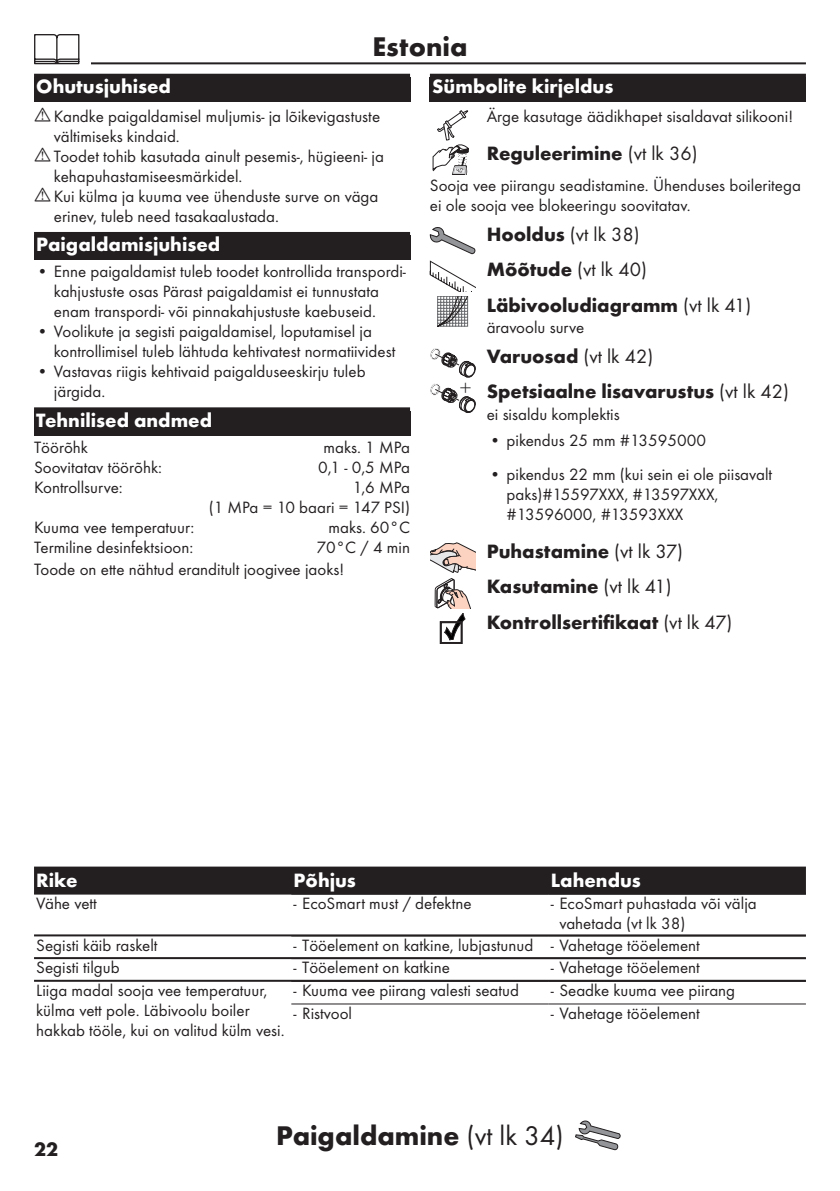
<style>
.page{position:relative;width:840px;height:1191px;background:#fff}
.page>*{position:absolute;margin:0;border:0;box-sizing:border-box;transform-origin:0 0}
.t1{font:700 28px "Futura TOT";color:#231f20}
.t2{font:300 21.2px "Futura TOT";color:#231f20}
.t3{font:700 20px/35.4px "Futura TOT";color:#231f20}
.t4{font:700 20px "Futura TOT";color:#fff}
.t5{font:20px/35.4px "Futura TOT Boo";color:#231f20}
.t6{font:17px/20px "Futura TOT Boo";color:#231f20}
.s1{font-family:"Futura TOT Boo";font-weight:400}
.s2{font-family:"Futura TOT";font-weight:700}
</style>
<div class="page">
<hr style="left:34px;top:62px;width:771px;height:2px;background:#231f20">
<div style="left:23px;top:34px;width:68px;height:34px;background:#fff"></div>
<svg style="left:34px;top:34px;width:45px;height:30px"></svg>
<div style="left:34px;top:74px;width:376px;height:28px;background:#231f20"></div>
<div style="left:34px;top:232px;width:376px;height:28px;background:#231f20"></div>
<div style="left:34px;top:407px;width:376px;height:28px;background:#231f20"></div>
<div style="left:429px;top:74px;width:376px;height:28px;background:#231f20"></div>
<svg style="left:432px;top:110px;width:36px;height:65px"></svg>
<svg style="left:429px;top:227px;width:46px;height:27px"></svg>
<svg style="left:429px;top:261px;width:46px;height:65px"></svg>
<svg style="left:430px;top:348px;width:45px;height:65px"></svg>
<svg style="left:430px;top:542px;width:45px;height:101px"></svg>
<div style="left:34px;top:866px;width:771px;height:26px;background:#231f20"></div>
<hr style="left:34px;top:892px;width:771px;height:2px;background:#231f20">
<hr style="left:34px;top:934px;width:771px;height:2px;background:#231f20">
<hr style="left:34px;top:957px;width:771px;height:2px;background:#231f20">
<hr style="left:34px;top:979px;width:771px;height:2px;background:#231f20">
<hr style="left:291px;top:1003px;width:257px;height:1px;background:#231f20">
<hr style="left:548px;top:1003px;width:257px;height:1px;background:#231f20">
<svg style="left:575px;top:1120px;width:45px;height:30px"></svg>
<h1 class="t1" style="left:372px;top:29px;width:96px">Estonia</h1>
<p class="t4" style="left:36px;top:74px;width:136px">Ohutusjuhised</p>
<p class="t6" style="left:54px;top:106px;width:331px">Kandke paigaldamisel muljumis- ja lõikevigastuste vältimiseks kindaid.<br>Toodet tohib kasutada ainult pesemis-, hügieeni- ja kehapuhastamiseesmärkidel.<br>Kui külma ja kuuma vee ühenduste surve on väga erinev, tuleb need tasakaalustada.</p>
<p class="t4" style="left:36px;top:232px;width:185px">Paigaldamisjuhised</p>
<p class="t6" style="left:54px;top:261px;width:353px;text-indent:-17px">• Enne paigaldamist tuleb toodet kontrollida transpordi&shy;kahjustuste osas Pärast paigaldamist ei tunnustata enam transpordi- või pinnakahjustuste kaebuseid.</p>
<p class="t6" style="left:54px;top:321px;width:343px;text-indent:-17px">• Voolikute ja segisti paigaldamisel, loputamisel ja kontrollimisel tuleb lähtuda kehtivatest normatiividest</p>
<p class="t6" style="left:54px;top:361px;width:313px;text-indent:-17px">• Vastavas riigis kehtivaid paigalduseeskirju tuleb järgida.</p>
<p class="t4" style="left:36px;top:408px;width:177px">Tehnilised andmed</p>
<p class="t6" style="left:34px;top:437px;width:55px">Töörõhk</p>
<p class="t6" style="left:323px;top:437px;width:88px">maks. 1 MPa</p>
<p class="t6" style="left:34px;top:457px;width:129px">Soovitatav töörõhk:</p>
<p class="t6" style="left:318px;top:457px;width:93px">0,1 - 0,5 MPa</p>
<p class="t6" style="left:34px;top:477px;width:90px">Kontrollsurve:</p>
<p class="t6" style="left:208px;top:477px;width:203px;text-align:right">1,6 MPa<br>(1 MPa = 10 baari = 147 PSI)</p>
<p class="t6" style="left:34px;top:517px;width:161px">Kuuma vee temperatuur:</p>
<p class="t6" style="left:328px;top:517px;width:83px">maks. 60°C</p>
<p class="t6" style="left:34px;top:537px;width:161px">Termiline desinfektsioon:</p>
<p class="t6" style="left:34px;top:535px;width:377px;line-height:22.8px;text-indent:282px">70°C / 4 min<br>Toode on ette nähtud eranditult joogivee jaoks!</p>
<p class="t4" style="left:432px;top:74px;width:182px">Sümbolite kirjeldus</p>
<p class="t6" style="left:486px;top:106px;width:308px">Ärge kasutage äädikhapet sisaldavat silikooni!</p>
<p class="t3" style="left:486px;top:135px;width:212px">Reguleerimine <span class="s1">(vt lk 36)</span></p>
<p class="t6" style="left:429px;top:175px;width:372px">Sooja vee piirangu seadistamine. Ühenduses boileritega ei ole sooja vee blokeeringu soovitatav.</p>
<p class="t5" style="left:486px;top:216px;width:162px"><span class="s2">Hooldus</span> (vt lk 38)<br><span class="s2">Mõõtude</span> (vt lk 40)</p>
<p class="t3" style="left:486px;top:287px;width:266px">Läbivooludiagramm <span class="s1">(vt lk 41)</span></p>
<p class="t6" style="left:486px;top:317px;width:99px">äravoolu surve</p>
<p class="t3" style="left:486px;top:338px;width:304px">Varuosad <span class="s1">(vt lk 42)<br></span>Spetsiaalne lisavarustus <span class="s1">(vt lk 42)</span></p>
<p class="t6" style="left:486px;top:404px;width:134px">ei sisaldu komplektis</p>
<p class="t6" style="left:489px;top:430px;width:218px">• pikendus 25 mm #13595000</p>
<p class="t6" style="left:506px;top:464px;width:267px;text-indent:-17px">• pikendus 22 mm (kui sein ei ole piisavalt paks)#15597XXX, #13597XXX, #13596000, #13593XXX</p>
<p class="t3" style="left:486px;top:533px;width:247px">Puhastamine <span class="s1">(vt lk 37)<br></span>Kasutamine <span class="s1">(vt lk 41)<br></span>Kontrollsertifikaat <span class="s1">(vt lk 47)</span></p>
<p class="t2" style="left:459px;top:376px;width:13px">+</p>
<p class="t4" style="left:36px;top:868px;width:43px">Rike</p>
<p class="t4" style="left:293px;top:868px;width:64px">Põhjus</p>
<p class="t4" style="left:550px;top:868px;width:91px">Lahendus</p>
<p class="t6" style="left:36px;top:893px;width:62px">Vähe vett</p>
<p class="t6" style="left:293px;top:893px;width:179px">- EcoSmart must / defektne</p>
<p class="t6" style="left:559px;top:893px;width:199px;text-indent:-8px">- EcoSmart puhastada või välja vahetada (vt lk 38)</p>
<p class="t6" style="left:36px;top:934px;width:123px">Segisti käib raskelt</p>
<p class="t6" style="left:293px;top:934px;width:407px">- Tööelement on katkine, lubjastunud - Vahetage tööelement</p>
<p class="t6" style="left:36px;top:957px;width:85px">Segisti tilgub</p>
<p class="t6" style="left:293px;top:957px;width:158px">- Tööelement on katkine</p>
<p class="t6" style="left:550px;top:957px;width:150px">- Vahetage tööelement</p>
<p class="t6" style="left:36px;top:980px;width:249px">Liiga madal sooja vee temperatuur, külma vett pole. Läbivoolu boiler hakkab tööle, kui on valitud külm vesi.</p>
<p class="t6" style="left:293px;top:980px;width:227px">- Kuuma vee piirang valesti seatud</p>
<p class="t6" style="left:550px;top:980px;width:186px">- Seadke kuuma vee piirang</p>
<p class="t6" style="left:293px;top:1003px;width:60px">- Ristvool</p>
<p class="t6" style="left:550px;top:1003px;width:150px">- Vahetage tööelement</p>
<p class="t3" style="left:34px;top:1131px;width:25px">22</p>
<h1 class="t1" style="left:276px;top:1118px;width:289px">Paigaldamine <span class="s1">(vt lk 34)</span></h1>
</div>
